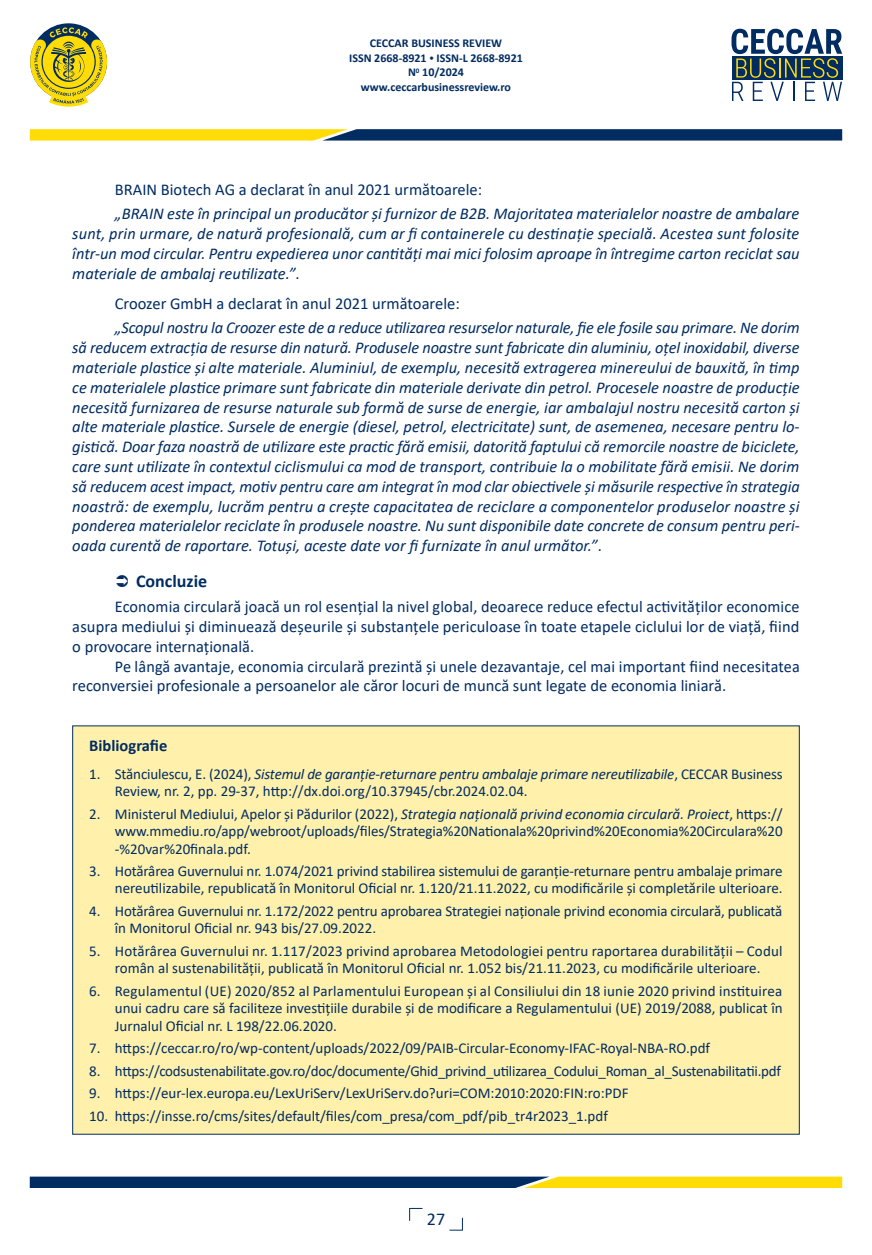
<style>
.page{position:relative;width:872px;height:1255px;background:#fff}
.page>*{position:absolute;margin:0;border:0;box-sizing:border-box;transform-origin:0 0}
.t1{font:700 18px "Calibri";color:#002c62}
.t2{font:18px "Calibri";color:#002c62}
.t3{font:italic 16.5px/19.8px "Calibri";color:#002c62;text-align:justify}
.t4{font:16.5px/19.8px "Calibri";color:#002c62;text-align:justify}
.t5{font:700 16.5px "Calibri";color:#002c62}
.t6{font:15px/17.4px "Calibri";color:#002c62}
.t7{font:700 12px/14.4px "Calibri";color:#002c62;text-align:center}
.s1{font-size:9px}
.s2{font-style:normal}
.s3{font-style:italic}
</style>
<div class="page">
<svg style="left:449px;top:1217px;width:14px;height:13px"></svg>
<svg style="left:731px;top:29px;width:111px;height:72px"></svg>
<svg style="left:30px;top:129px;width:812px;height:11px;background:#647144"></svg>
<svg style="left:30px;top:27px;width:77px;height:80px"></svg>
<svg style="left:30px;top:1176px;width:812px;height:11px;background:#69774c"></svg>
<svg style="left:409px;top:1207px;width:13px;height:13px"></svg>
<div style="left:72px;top:725px;width:727px;height:409px;background:#fff0ab"></div>
<p class="t7" style="left:349px;top:36px;width:175px">CECCAR BUSINESS REVIEW<br>ISSN 2668-8921 <span class="s1">•</span> ISSN-L 2668-8921<br>N<sup>0</sup> 10/2024 www.ceccarbusinessreview.ro</p>
<p class="t4" style="left:115px;top:179px;width:369px">BRAIN Biotech AG a declarat în anul 2021 următoarele:</p>
<p class="t3" style="left:72px;top:203px;width:729px;text-indent:43px">„BRAIN este în principal un producător și furnizor de B2B. Majoritatea materialelor noastre de ambalare sunt, prin urmare, de natură profesională, cum ar fi containerele cu destinație specială. Acestea sunt folosite într-un mod circular. Pentru expedierea unor cantități mai mici folosim aproape în întregime carton reciclat sau materiale de ambalaj reutilizate.”<span class="s2">.</span></p>
<p class="t4" style="left:115px;top:293px;width:346px">Croozer GmbH a declarat în anul 2021 următoarele:</p>
<p class="t3" style="left:72px;top:317px;width:729px;text-indent:43px">„Scopul nostru la Croozer este de a reduce utilizarea resurselor naturale, fie ele fosile sau primare. Ne dorim să reducem extracția de resurse din natură. Produsele noastre sunt fabricate din aluminiu, oțel inoxidabil, diverse materiale plastice și alte materiale. Aluminiul, de exemplu, necesită extragerea minereului de bauxită, în timp ce materialele plastice primare sunt fabricate din materiale derivate din petrol. Procesele noastre de producție necesită furnizarea de resurse naturale sub formă de surse de energie, iar ambalajul nostru necesită carton și alte materiale plastice. Sursele de energie (diesel, petrol, electricitate) sunt, de asemenea, necesare pentru lo&shy;gistică. Doar faza noastră de utilizare este practic fără emisii, datorită faptului că remorcile noastre de biciclete, care sunt utilizate în contextul ciclismului ca mod de transport, contribuie la o mobilitate fără emisii. Ne dorim să reducem acest impact, motiv pentru care am integrat în mod clar obiectivele și măsurile respective în strategia noastră: de exemplu, lucrăm pentru a crește capacitatea de reciclare a componentelor produselor noastre și ponderea materialelor reciclate în produsele noastre. Nu sunt disponibile date concrete de consum pentru peri&shy;oada curentă de raportare. Totuși, aceste date vor fi furnizate în anul următor.”<span class="s2">.</span></p>
<p class="t1" style="left:136px;top:568px;width:73px">Concluzie</p>
<p class="t4" style="left:72px;top:596px;width:728px;text-indent:43px">Economia circulară joacă un rol esențial la nivel global, deoarece reduce efectul activităților economice asupra mediului și diminuează deșeurile și substanțele periculoase în toate etapele ciclului lor de viață, fiind o provocare internațională.</p>
<p class="t4" style="left:72px;top:656px;width:729px;text-indent:43px">Pe lângă avantaje, economia circulară prezintă și unele dezavantaje, cel mai important fiind necesitatea reconversiei profesionale a persoanelor ale căror locuri de muncă sunt legate de economia liniară.</p>
<p class="t5" style="left:89px;top:733px;width:79px">Bibliografie</p>
<p class="t6" style="left:115px;top:764px;width:669px;text-indent:-26px">1. Stănciulescu, E. (2024), <span class="s3">Sistemul de garanție-returnare pentru ambalaje primare nereutilizabile</span>, CECCAR Business<br>Review, nr. 2, pp. 29-37, http://dx.doi.org/10.37945/cbr.2024.02.04.</p>
<p class="t6" style="left:115px;top:804px;width:669px;text-align:justify;text-indent:-26px">2. Ministerul Mediului, Apelor și Pădurilor (2022), <span class="s3">Strategia națională privind economia circulară. Proiect</span>, https:// www.mmediu.ro/app/webroot/uploads/files/Strategia%20Nationala%20privind%20Economia%20Circulara%20 -%20var%20finala.pdf.</p>
<p class="t6" style="left:89px;top:862px;width:695px;text-align:right">3. Hotărârea Guvernului nr. 1.074/2021 privind stabilirea sistemului de garanție-returnare pentru ambalaje primare nereutilizabile, republicată în Monitorul Oficial nr. 1.120/21.11.2022, cu modificările și completările ulterioare.</p>
<p class="t6" style="left:115px;top:901px;width:669px;text-indent:-26px">4. Hotărârea Guvernului nr. 1.172/2022 pentru aprobarea Strategiei naționale privind economia circulară, publicată în Monitorul Oficial nr. 943 bis/27.09.2022.</p>
<p class="t6" style="left:89px;top:941px;width:694px;text-align:center">5. Hotărârea Guvernului nr. 1.117/2023 privind aprobarea Metodologiei pentru raportarea durabilității – Codul român al sustenabilității, publicată în Monitorul Oficial nr. 1.052 bis/21.11.2023, cu modificările ulterioare.</p>
<p class="t6" style="left:115px;top:981px;width:669px;text-align:justify;text-indent:-26px">6. Regulamentul (UE) 2020/852 al Parlamentului European și al Consiliului din 18 iunie 2020 privind instituirea unui cadru care să faciliteze investițiile durabile și de modificare a Regulamentului (UE) 2019/2088, publicat în Jurnalul Oficial nr. L 198/22.06.2020.</p>
<p class="t6" style="left:89px;top:1039px;width:622px">7. https://ceccar.ro/ro/wp-content/uploads/2022/09/PAIB-Circular-Economy-IFAC-Royal-NBA-RO.pdf</p>
<p class="t6" style="left:89px;top:1061px;width:693px">8. https://codsustenabilitate.gov.ro/doc/documente/Ghid_privind_utilizarea_Codului_Roman_al_Sustenabilitatii.pdf</p>
<p class="t6" style="left:89px;top:1084px;width:541px">9. https://eur-lex.europa.eu/LexUriServ/LexUriServ.do?uri=COM:2010:2020:FIN:ro:PDF</p>
<p class="t6" style="left:89px;top:1106px;width:520px">10. https://insse.ro/cms/sites/default/files/com_presa/com_pdf/pib_tr4r2023_1.pdf</p>
<p class="t2" style="left:427px;top:1206px;width:20px">27</p>
</div>
